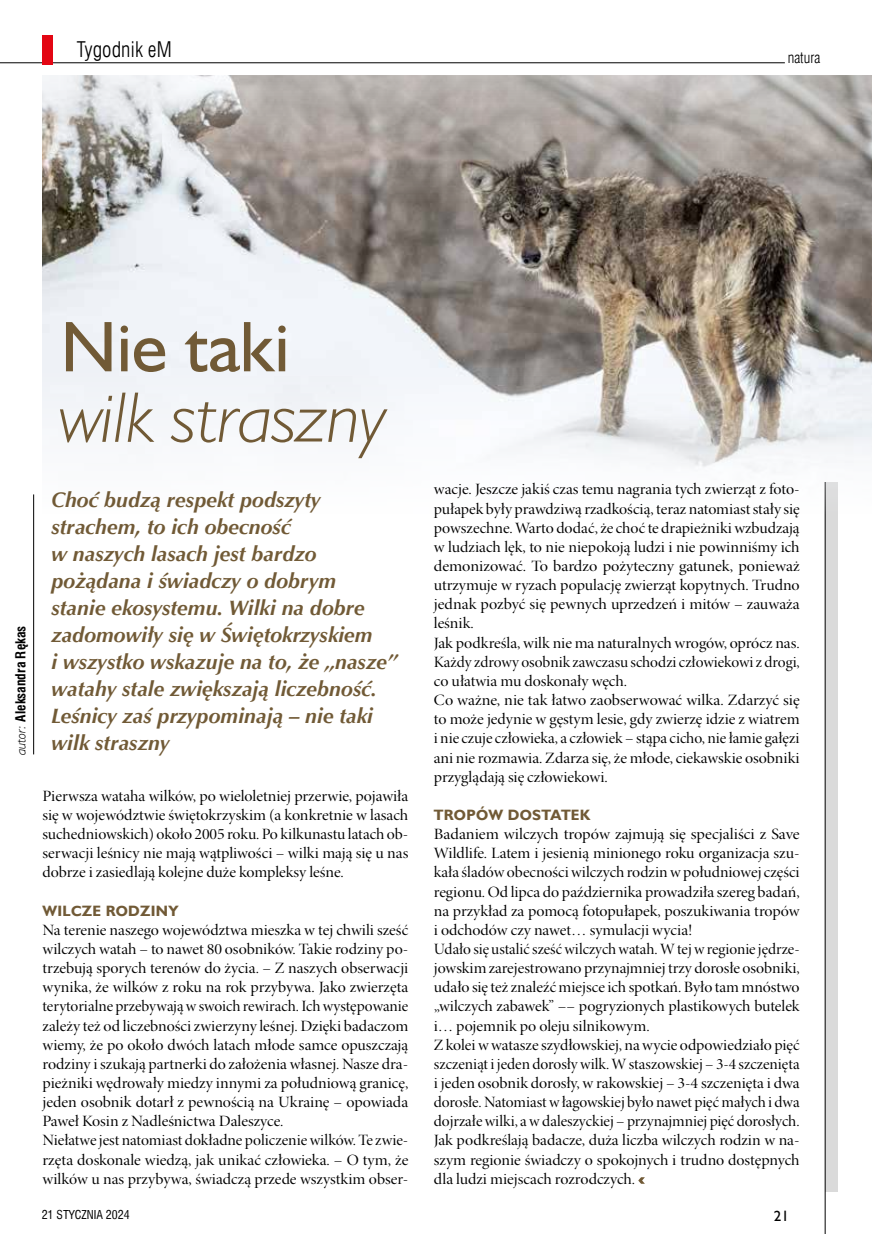
<style>
.page{position:relative;width:872px;height:1234px;background:#fff}
.page>*{position:absolute;margin:0;border:0;box-sizing:border-box;transform-origin:0 0}
.t1{font:italic 72px "Humanst 521 Lt EUX";color:#715a36}
.t2{font:72px "Humanst 521 EUX";color:#715a36}
.t3{font:italic 700 21px/27px "Zapf Humnst EUX";color:#715a36}
.t4{font:21px "Swis 721 Lt Cn EUX";color:#000}
.t5{font:15.75px/19.2px "Minion Pro Disp";color:#000;scale:1.06 1}
.t6{font:15.75px/19.2px "Minion Pro Disp";color:#000;scale:1.09 1}
.t7{font:700 15px "Humanst 521 EUX";letter-spacing:.02em;color:#715a36}
.t8{font:15px "Swis 721 Lt Cn EUX";color:#000}
.t9{font:15px "Humanst 521 EUX";color:#000}
.t10{font:700 13.5px "Swis 721 Cn EUX";color:#000}
.t11{font:12px "Swis 721 Cn EUX";color:#000}
.s1{font-family:"Humanst 521 Lt EUX";font-weight:400;font-style:italic}
</style>
<div class="page">
<div style="left:825px;top:144px;width:13px;height:1047px;background:#dadada"></div>
<hr style="left:824px;top:75px;width:1px;height:1158px;background:#000">
<hr style="left:0;top:62px;width:785px;height:1px;background:#000">
<div style="left:43px;top:35px;width:10px;height:30px;background:#e30613"></div>
<img style="left:43px;top:75px;width:829px;height:438px">
<hr style="left:33px;top:494px;width:1px;height:260px;background:#000">
<svg style="left:638px;top:1177px;width:7px;height:6px"></svg>
<h2 class="t4" style="left:77px;top:37px;width:96px">Tygodnik eM</h2>
<p class="t8" style="left:787px;top:48px;width:34px">natura</p>
<p class="t10" style="left:13px;top:755px;width:131px;rotate:-90deg"><span class="s1">autor:</span> Aleksandra Rękas</p>
<h1 class="t2" style="left:61px;top:302px;width:230px">Nie taki</h1>
<h1 class="t1" style="left:61px;top:374px;width:329px">wilk straszny</h1>
<p class="t3" style="left:52px;top:486px;width:347px">Choć budzą respekt podszyty strachem, to ich obecność<br>w naszych lasach jest bardzo pożądana i świadczy o dobrym<br>stanie ekosystemu. Wilki na dobre zadomowiły się w Świętokrzyskiem<br>i wszystko wskazuje na to, że „nasze” watahy stale zwiększają liczebność.<br>Leśnicy zaś przypominają – nie taki wilk straszny</p>
<p class="t5" style="left:43px;top:786px;width:346px;text-align:justify">Pierwsza wataha wilków, po wieloletniej przerwie, pojawiła się w województwie świętokrzyskim (a konkretnie w lasach suchedniowskich) około 2005 roku. Po kilkunastu latach ob&shy;serwacji leśnicy nie mają wątpliwości – wilki mają się u nas dobrze i zasiedlają kolejne duże kompleksy leśne.</p>
<p class="t7" style="left:43px;top:901px;width:137px">WILCZE RODZINY</p>
<p class="t5" style="left:43px;top:920px;width:346px">Na terenie naszego województwa mieszka w tej chwili sześć wilczych watah – to nawet 80 osobników. Takie rodziny po&shy;trzebują sporych terenów do życia. – Z naszych obserwacji wynika, że wilków z roku na rok przybywa. Jako zwierzęta terytorialne przebywają wswoich rewirach. Ich występowanie zależy też od liczebności zwierzyny leśnej. Dzięki badaczom wiemy, że po około dwóch latach młode samce opuszczają rodziny i szukają partnerki do założenia własnej. Nasze dra&shy;pieżniki wędrowały miedzy innymi za południową granicę, jeden osobnik dotarł z pewnością na Ukrainę – opowiada Paweł Kosin z Nadleśnictwa Daleszyce.<br>Niełatwe jest natomiast dokładne policzenie wilków. Te zwie&shy;rzęta doskonale wiedzą, jak unikać człowieka. – O tym, że wilków u nas przybywa, świadczą przede wszystkim obser-</p>
<p class="t5" style="left:434px;top:480px;width:347px">wacje. Jeszcze jakiś czas temu nagrania tych zwierząt z foto&shy;pułapek były prawdziwą rzadkością, teraz natomiast stały się powszechne. Warto dodać, że choć te drapieżniki wzbudzają w ludziach lęk, to nie niepokoją ludzi i nie powinniśmy ich demonizować. To bardzo pożyteczny gatunek, ponieważ utrzymuje w ryzach populację zwierząt kopytnych. Trudno jednak pozbyć się pewnych uprzedzeń i mitów – zauważa leśnik.<br>Jak podkreśla, wilk nie ma naturalnych wrogów, oprócz nas.<br>Każdy zdrowy osobnik zawczasu schodzi człowiekowi z drogi, co ułatwia mu doskonały węch.<br>Co ważne, nie tak łatwo zaobserwować wilka. Zdarzyć się to może jedynie w gęstym lesie, gdy zwierzę idzie z wiatrem i nie czuje człowieka, a człowiek – stąpa cicho, nie łamie gałęzi ani nie rozmawia. Zdarza się, że młode, ciekawskie osobniki przyglądają się człowiekowi.</p>
<p class="t7" style="left:434px;top:805px;width:158px">TROPÓW DOSTATEK</p>
<p class="t6" style="left:434px;top:824px;width:337px">Badaniem wilczych tropów zajmują się specjaliści z Save Wildlife. Latem i jesienią minionego roku organizacja szu&shy;kała śladów obecności wilczych rodzin wpołudniowej części regionu. Od lipca do października prowadziła szereg badań, na przykład za pomocą fotopułapek, poszukiwania tropów i odchodów czy nawet… symulacji wycia!<br>Udało się ustalić sześć wilczych watah. Wtej wregionie jędrze&shy;jowskim zarejestrowano przynajmniej trzy dorosłe osobniki, udało się też znaleźć miejsce ich spotkań. Było tam mnóstwo „wilczych zabawek” –– pogryzionych plastikowych butelek i… pojemnik po oleju silnikowym.<br>Z kolei wwatasze szydłowskiej, na wycie odpowiedziało pięć szczeniąt i jeden dorosły wilk. Wstaszowskiej – 3-4 szczenięta i jeden osobnik dorosły, w rakowskiej – 3-4 szczenięta i dwa dorosłe. Natomiast włagowskiej było nawet pięć małych i dwa dojrzałe wilki, awdaleszyckiej – przynajmniej pięć dorosłych.<br>Jak podkreślają badacze, duża liczba wilczych rodzin w na&shy;szym regionie świadczy o spokojnych i trudno dostępnych dla ludzi miejscach rozrodczych.</p>
<p class="t11" style="left:42px;top:1206px;width:90px">21 STYCZNIA 2024</p>
<p class="t9" style="left:774px;top:1206px;width:17px">21</p>
</div>
